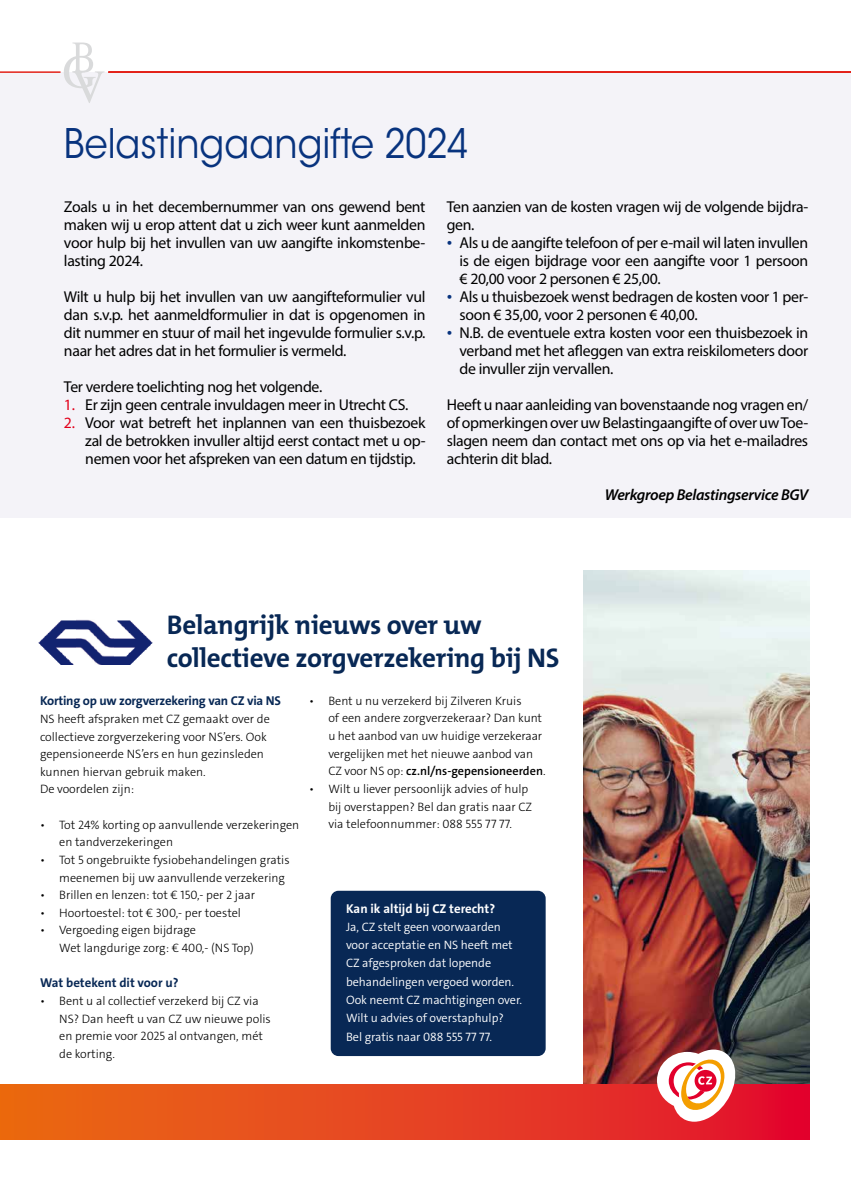
<style>
.page{position:relative;width:851px;height:1191px;background:#fff}
.page>*{position:absolute;margin:0;border:0;box-sizing:border-box;transform-origin:0 0}
.t1{font:40.5px "ITC Avant Garde Std";color:#08337e;scale:.9 1}
.t2{font:700 27.15px/32.5px "The Mix Os F";letter-spacing:-.01em;color:#082855}
.t3{font:15.75px/18px "Myriad Pro";letter-spacing:-.02em;color:#000;text-align:justify}
.t4{font:italic 600 15.75px "Myriad Pro";letter-spacing:-.02em;color:#000}
.t5{font:700 12.9px "The Sans C4 s";letter-spacing:-.015em;color:#082855}
.t6{font:700 12.9px "The Sans C4 s";color:#fff}
.t7{font:300 12.15px/17.5px "The Sans C4 s";color:#000}
.t8{font:300 12.15px/18.3px "The Sans C4 s";letter-spacing:-.005em;color:#fff}
.s1{color:#e2001a}
.s2{font-family:"Times New Roman";color:#08337e}
.s3{font-weight:600}
</style>
<div class="page">
<hr style="left:850px;top:71px;width:1px;height:1067px;background:#f4f3f8">
<div style="left:0;top:73px;width:850px;height:445px;background:#f4f3f8"></div>
<hr style="left:0;top:71px;width:60px;height:2px;background:#e32119">
<hr style="left:108px;top:71px;width:742px;height:2px;background:#e32119">
<svg style="left:64px;top:43px;width:40px;height:60px"></svg>
<img style="left:583px;top:571px;width:225px;height:513px">
<div style="left:330px;top:890px;width:215px;height:166px;background:#082855;border-radius:8px"></div>
<img style="left:38px;top:619px;width:115px;height:46px">
<svg style="left:0;top:1084px;width:809px;height:55px;background:#e64220"></svg>
<svg style="left:657px;top:1049px;width:78px;height:72px"></svg>
<h1 class="t1" style="left:64px;top:119px;width:451px">Belastingaangifte 2024</h1>
<p class="t3" style="left:64px;top:197px;width:363px">Zoals u in het decembernummer van ons gewend bent maken wij u erop attent dat u zich weer kunt aanmelden voor hulp bij het invullen van uw aangifte inkomstenbe&shy;lasting 2024.</p>
<p class="t3" style="left:64px;top:287px;width:363px">Wilt u hulp bij het invullen van uw aangifteformulier vul dan s.v.p. het aanmeldformulier in dat is opgenomen in dit nummer en stuur of mail het ingevulde formulier s.v.p. naar het adres dat in het formulier is vermeld.</p>
<p class="t3" style="left:64px;top:377px;width:260px">Ter verdere toelichting nog het volgende.</p>
<p class="t3" style="left:64px;top:395px;width:346px"><span class="s1">1.</span> Er zijn geen centrale invuldagen meer in Utrecht CS.</p>
<p class="t3" style="left:85px;top:413px;width:342px;text-indent:-21px"><span class="s1">2.</span> Voor wat betreft het inplannen van een thuisbezoek zal de betrokken invuller altijd eerst contact met u op&shy;nemen voor het afspreken van een datum en tijdstip.</p>
<p class="t3" style="left:446px;top:197px;width:363px">Ten aanzien van de kosten vragen wij de volgende bijdra&shy;gen.</p>
<p class="t3" style="left:459px;top:233px;width:350px;text-indent:-13px"><span class="s2">•</span> Als u de aangifte telefoon of per e-mail wil laten invullen is de eigen bijdrage voor een aangifte voor 1 persoon € 20,00 voor 2 personen € 25,00.</p>
<p class="t3" style="left:459px;top:287px;width:350px;text-indent:-13px"><span class="s2">•</span> Als u thuisbezoek wenst bedragen de kosten voor 1 per&shy;soon € 35,00, voor 2 personen € 40,00.</p>
<p class="t3" style="left:459px;top:323px;width:350px;text-indent:-13px"><span class="s2">•</span> N.B. de eventuele extra kosten voor een thuisbezoek in verband met het afleggen van extra reiskilometers door de invuller zijn vervallen.</p>
<p class="t3" style="left:446px;top:395px;width:363px">Heeft u naar aanleiding van bovenstaande nog vragen en/ of opmerkingen over uw Belastingaangifte of over uw Toe&shy;slagen neem dan contact met ons op via het e-mailadres achterin dit blad.</p>
<p class="t4" style="left:604px;top:485px;width:205px">Werkgroep Belastingservice BGV</p>
<h2 class="t2" style="left:167px;top:609px;width:394px">Belangrijk nieuws over uw collectieve zorgverzekering bij NS</h2>
<p class="t5" style="left:40px;top:692px;width:242px">Korting op uw zorgverzekering van CZ via NS</p>
<p class="t7" style="left:40px;top:710px;width:231px">NS heeft afspraken met CZ gemaakt over de collectieve zorgverzekering voor NS’ers. Ook gepensioneerde NS’ers en hun gezinsleden kunnen hiervan gebruik maken.<br>De voordelen zijn:</p>
<p class="t7" style="left:59px;top:816px;width:241px;text-indent:-19px">• Tot 24% korting op aanvullende verzekeringen en tandverzekeringen</p>
<p class="t7" style="left:59px;top:851px;width:232px;text-indent:-19px">• Tot 5 ongebruikte fysiobehandelingen gratis meenemen bij uw aanvullende verzekering</p>
<p class="t7" style="left:40px;top:886px;width:216px">• Brillen en lenzen: tot € 150,- per 2 jaar</p>
<p class="t7" style="left:40px;top:904px;width:202px">• Hoortoestel: tot € 300,- per toestel</p>
<p class="t7" style="left:59px;top:921px;width:196px;text-indent:-19px">• Vergoeding eigen bijdrage<br>Wet langdurige zorg: € 400,- (NS Top)</p>
<p class="t5" style="left:40px;top:974px;width:140px">Wat betekent dit voor u?</p>
<p class="t7" style="left:59px;top:992px;width:213px;text-indent:-19px">• Bent u al collectief verzekerd bij CZ via<br>NS? Dan heeft u van CZ uw nieuwe polis en premie voor 2025 al ontvangen, mét de korting.</p>
<p class="t7" style="left:328px;top:692px;width:219px;text-indent:-19px">• Bent u nu verzekerd bij Zilveren Kruis<br>of een andere zorgverzekeraar? Dan kunt u het aanbod van uw huidige verzekeraar vergelijken met het nieuwe aanbod van CZ voor NS op: <span class="s3">cz.nl/ns-gepensioneerden</span>.</p>
<p class="t7" style="left:328px;top:780px;width:205px;text-indent:-19px">• Wilt u liever persoonlijk advies of hulp bij overstappen? Bel dan gratis naar CZ via telefoonnummer: 088 555 77 77.</p>
<p class="t6" style="left:346px;top:900px;width:150px">Kan ik altijd bij CZ terecht?</p>
<p class="t8" style="left:346px;top:917px;width:177px">Ja, CZ stelt geen voorwaarden voor accep tatie en NS heeft met<br>CZ afgesproken dat lopende behandelingen vergoed worden.<br>Ook neemt CZ machtigingen over.<br>Wilt u advies of overstaphulp?<br>Bel gratis naar 088 555 77 77.</p>
</div>
